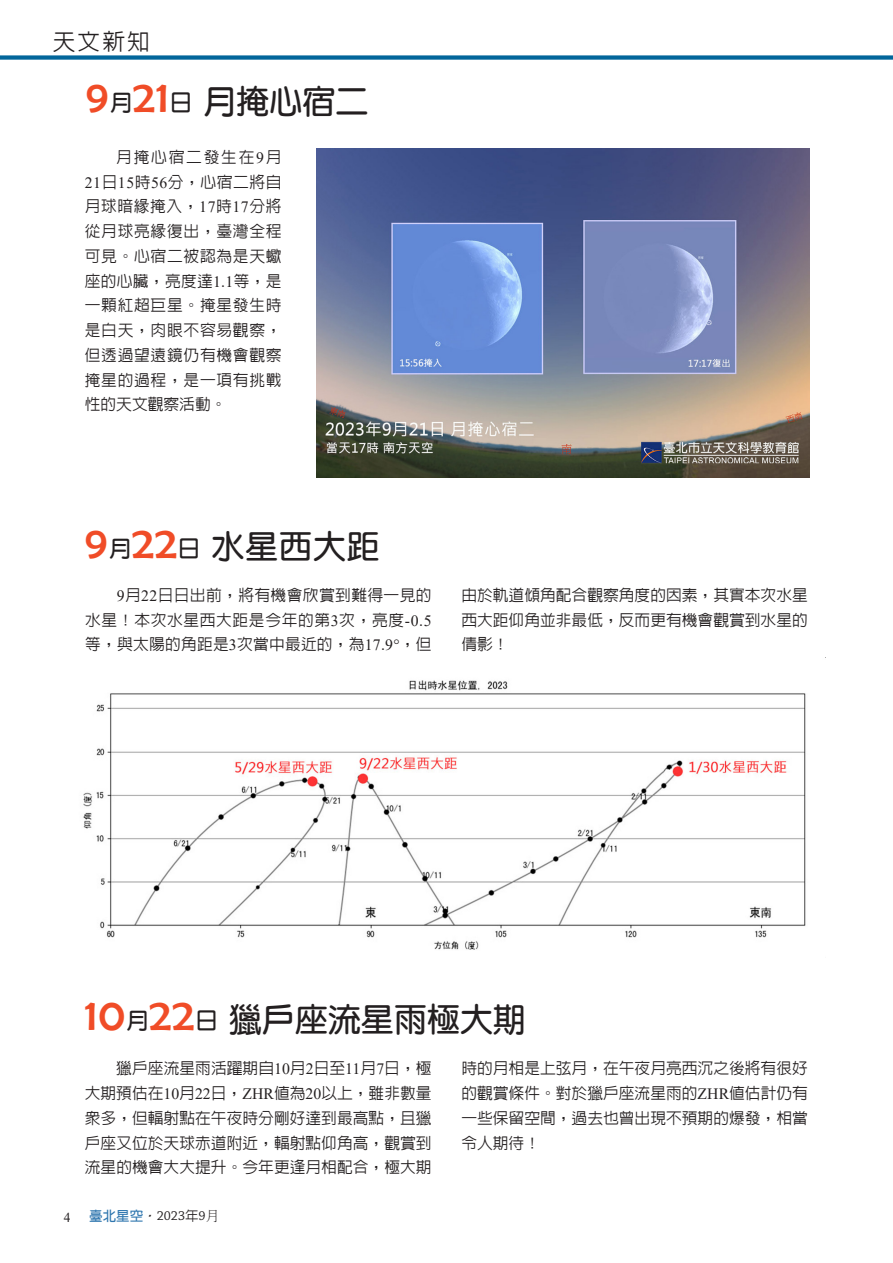
<style>
.page{position:relative;width:893px;height:1263px;background:#fff}
.page>*{position:absolute;margin:0;border:0;box-sizing:border-box;transform-origin:0 0}
.內文{font:700 33px "Yen Round";color:#231f20}
.t1{font:500 22.5px "Lin Gothic";color:#231f20}
.內文-2{font:500 15.75px/24.8px "Lin Gothic";color:#231f20;text-align:justify}
.t2{font:13.5px "Chaparral Pro";color:#231f20}
.t3{font:13.5px "Times New Roman";color:#231f20}
.s1{font-family:"Berlin Sans FB";font-weight:400;font-size:45px;color:#f04c27}
.s2{font-size:22.5px}
.s3{font-family:"Times New Roman";font-weight:400}
.s4{font-family:"Lin Gothic";font-weight:700;color:#3077af}
.s5{font-family:"Lin Gothic";font-weight:500;font-style:italic}
.s6{font-family:"Lin Gothic";font-weight:500}
.s7{font-family:"Adobe Ming Std";font-weight:300}
</style>
<div class="page">
<div style="left:0;top:55px;width:893px;height:5px;background:#02669b"></div>
<img style="left:317px;top:149px;width:492px;height:328px">
<img style="left:83px;top:680px;width:723px;height:270px">
<h2 class="t1" style="left:53px;top:29px;width:98px">天文新知</h2>
<p class="內文" style="left:86px;top:84px;width:284px"><span class="s1">9</span><span class="s2">月</span><span class="s1">21</span><span class="s2">日</span> 月掩心宿二</p>
<p class="內文-2" style="left:85px;top:144px;width:198px;text-indent:32px">月掩心宿二發生在<span class="s3">9</span>月<span class="s3">21</span>日<span class="s3">15</span>時<span class="s3">56</span>分，心宿二將自月球暗緣掩入，<span class="s3">17</span>時<span class="s3">17</span>分將從月球亮緣復出，臺灣全程可見。心宿二被認為是天蠍座的心臟，亮度達<span class="s3">1.1</span>等，是一顆紅超巨星。掩星發生時是白天，肉眼不容易觀察，但透過望遠鏡仍有機會觀察掩星的過程，是一項有挑戰性的天文觀察活動。</p>
<p class="內文" style="left:85px;top:529px;width:297px"><span class="s1">9</span><span class="s2">月</span><span class="s1">22</span><span class="s2">日</span> 水星西大距</p>
<p class="內文-2" style="left:85px;top:583px;width:348px;text-indent:32px"><span class="s3">9</span>月<span class="s3">22</span>日日出前，將有機會欣賞到難得一見的水星！本次水星西大距是今年的第<span class="s3">3</span>次，亮度<span class="s3">-0.5</span>等，與太陽的角距是<span class="s3">3</span>次當中最近的，為<span class="s3">17.9°</span>，但</p>
<p class="內文-2" style="left:461px;top:583px;width:348px">由於軌道傾角配合觀察角度的因素，其實本次水星西大距仰角並非最低，反而更有機會觀賞到水星的倩影！</p>
<p class="內文" style="left:85px;top:1002px;width:443px"><span class="s1">10</span><span class="s2">月</span><span class="s1">22</span><span class="s2">日</span> 獵戶座流星雨極大期</p>
<p class="內文-2" style="left:85px;top:1056px;width:348px;text-indent:32px">獵戶座流星雨活躍期自<span class="s3">10</span>月<span class="s3">2</span>日至<span class="s3">11</span>月<span class="s3">7</span>日，極大期預估在<span class="s3">10</span>月<span class="s3">22</span>日，<span class="s3">ZHR</span>值為<span class="s3">20</span>以上，雖非數量眾多，但輻射點在午夜時分剛好達到最高點，且獵戶座又位於天球赤道附近，輻射點仰角高，觀賞到流星的機會大大提升。今年更逢月相配合，極大期</p>
<p class="t3" style="left:64px;top:1208px;width:8px">4</p>
<p class="t2" style="left:89px;top:1209px;width:131px"><span class="s4">臺北星空</span><span class="s5">‧</span>2023<span class="s6">年</span>9<span class="s7">月</span></p>
<p class="內文-2" style="left:461px;top:1056px;width:348px">時的月相是上弦月，在午夜月亮西沉之後將有很好的觀賞條件。對於獵戶座流星雨的<span class="s3">ZHR</span>值估計仍有一些保留空間，過去也曾出現不預期的爆發，相當令人期待！</p>
</div>
